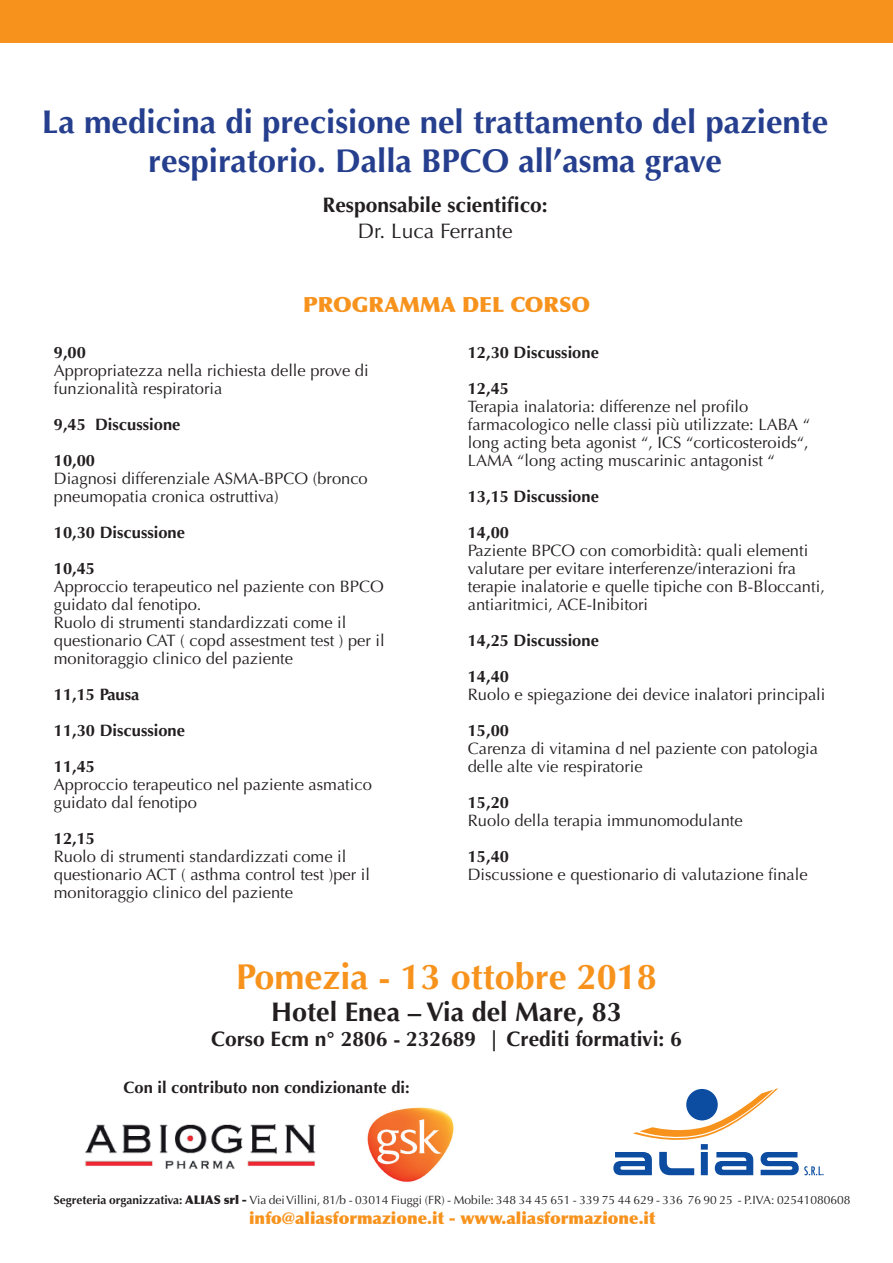
<style>
.page{position:relative;width:893px;height:1263px;background:#fff}
.page>*{position:absolute;margin:0;border:0;box-sizing:border-box;transform-origin:0 0}
.t1{font:700 36px "Optima";color:#f7931d}
.t2{font:700 33px/39.6px "Optima";color:#253f8e;text-align:center}
.t3{font:700 27px "Optima";color:#231f20}
.t4{font:700 21px "Optima";color:#231f20}
.t5{font:900 21px "Optima";color:#f7931d}
.t6{font:21px "Optima";color:#231f20}
.t7{font:16.5px/18px "Optima";color:#231f20}
.t8{font:700 16.5px/36px "Optima";color:#231f20}
.t9{font:900 16.5px "Optima";color:#f7931d}
.t10{font:12px "Optima";color:#231f20}
.s1{font-weight:700}
.s2{font-weight:900}
</style>
<div class="page">
<img style="left:367px;top:1107px;width:87px;height:75px">
<div style="left:0;top:0;width:893px;height:43px;background:#f7931d"></div>
<svg style="left:613px;top:1088px;width:211px;height:87px"></svg>
<img style="left:85px;top:1124px;width:231px;height:45px">
<h2 class="t2" style="left:42px;top:102px;width:788px">La medicina di precisione nel trattamento del paziente respiratorio. Dalla BPCO all’asma grave</h2>
<p class="t4" style="left:322px;top:193px;width:227px">Responsabile scientifico:</p>
<p class="t6" style="left:358px;top:218px;width:156px">Dr. Luca Ferrante</p>
<p class="t5" style="left:303px;top:291px;width:289px">PROGRAMMA DEL CORSO</p>
<p class="t8" style="left:54px;top:335px;width:34px">9,00</p>
<p class="t7" style="left:54px;top:362px;width:316px">Appropriatezza nella richiesta delle prove di funzionalità respiratoria</p>
<p class="t8" style="left:54px;top:407px;width:128px">9,45 Discussione<br>10,00</p>
<p class="t7" style="left:54px;top:470px;width:315px">Diagnosi differenziale ASMA-BPCO (bronco pneumopatia cronica ostruttiva)</p>
<p class="t8" style="left:54px;top:515px;width:133px">10,30 Discussione<br>10,45</p>
<p class="t7" style="left:54px;top:578px;width:332px">Approccio terapeutico nel paziente con BPCO guidato dal fenotipo.<br>Ruolo di strumenti standardizzati come il questionario CAT ( copd assestment test ) per il monitoraggio clinico del paziente</p>
<p class="t8" style="left:54px;top:677px;width:133px">11,15 Pausa<br>11,30 Discussione<br>11,45</p>
<p class="t7" style="left:54px;top:776px;width:320px">Approccio terapeutico nel paziente asmatico guidato dal fenotipo</p>
<p class="t8" style="left:54px;top:821px;width:43px">12,15</p>
<p class="t7" style="left:54px;top:848px;width:318px">Ruolo di strumenti standardizzati come il questionario ACT ( asthma control test )per il monitoraggio clinico del paziente</p>
<p class="t8" style="left:468px;top:335px;width:133px">12,30 Discussione<br>12,45</p>
<p class="t7" style="left:468px;top:398px;width:344px">Terapia inalatoria: differenze nel profilo farmacologico nelle classi più utilizzate: LABA “ long acting beta agonist “, ICS “corticosteroids“, LAMA “long acting muscarinic antagonist “</p>
<p class="t8" style="left:468px;top:479px;width:133px">13,15 Discussione<br>14,00</p>
<p class="t7" style="left:468px;top:542px;width:359px">Paziente BPCO con comorbidità: quali elementi valutare per evitare interferenze/interazioni fra terapie inalatorie e quelle tipiche con B-Bloccanti, antiaritmici, ACE-Inibitori</p>
<p class="t8" style="left:468px;top:623px;width:133px">14,25 Discussione<br>14,40</p>
<p class="t7" style="left:468px;top:686px;width:359px">Ruolo e spiegazione dei device inalatori principali</p>
<p class="t8" style="left:468px;top:713px;width:43px">15,00</p>
<p class="t7" style="left:468px;top:740px;width:352px">Carenza di vitamina d nel paziente con patologia delle alte vie respiratorie</p>
<p class="t8" style="left:468px;top:785px;width:43px">15,20</p>
<p class="t7" style="left:468px;top:812px;width:276px">Ruolo della terapia immunomodulante</p>
<p class="t8" style="left:468px;top:839px;width:43px">15,40</p>
<p class="t7" style="left:468px;top:866px;width:341px">Discussione e questionario di valutazione finale</p>
<h1 class="t1" style="left:236px;top:955px;width:422px">Pomezia - 13 ottobre 2018</h1>
<h3 class="t3" style="left:271px;top:996px;width:352px">Hotel Enea – Via del Mare, 83</h3>
<p class="t4" style="left:211px;top:1027px;width:472px">Corso Ecm n° 2806 - 232689 | Crediti formativi: 6</p>
<p class="t8" style="left:124px;top:1069px;width:288px">Con il contributo non condizionante di:</p>
<p class="t10" style="left:54px;top:1193px;width:798px"><span class="s1">Segreteria organizzativa:</span> <span class="s2">ALIAS srl -</span> Via dei Villini, 81/b - 03014 Fiuggi (FR) - Mobile: 348 34 45 651 - 339 75 44 629 - 336 76 90 25 - P.IVA: 02541080608</p>
<p class="t9" style="left:249px;top:1208px;width:407px">info@aliasformazione.it - www.aliasformazione.it</p>
</div>
